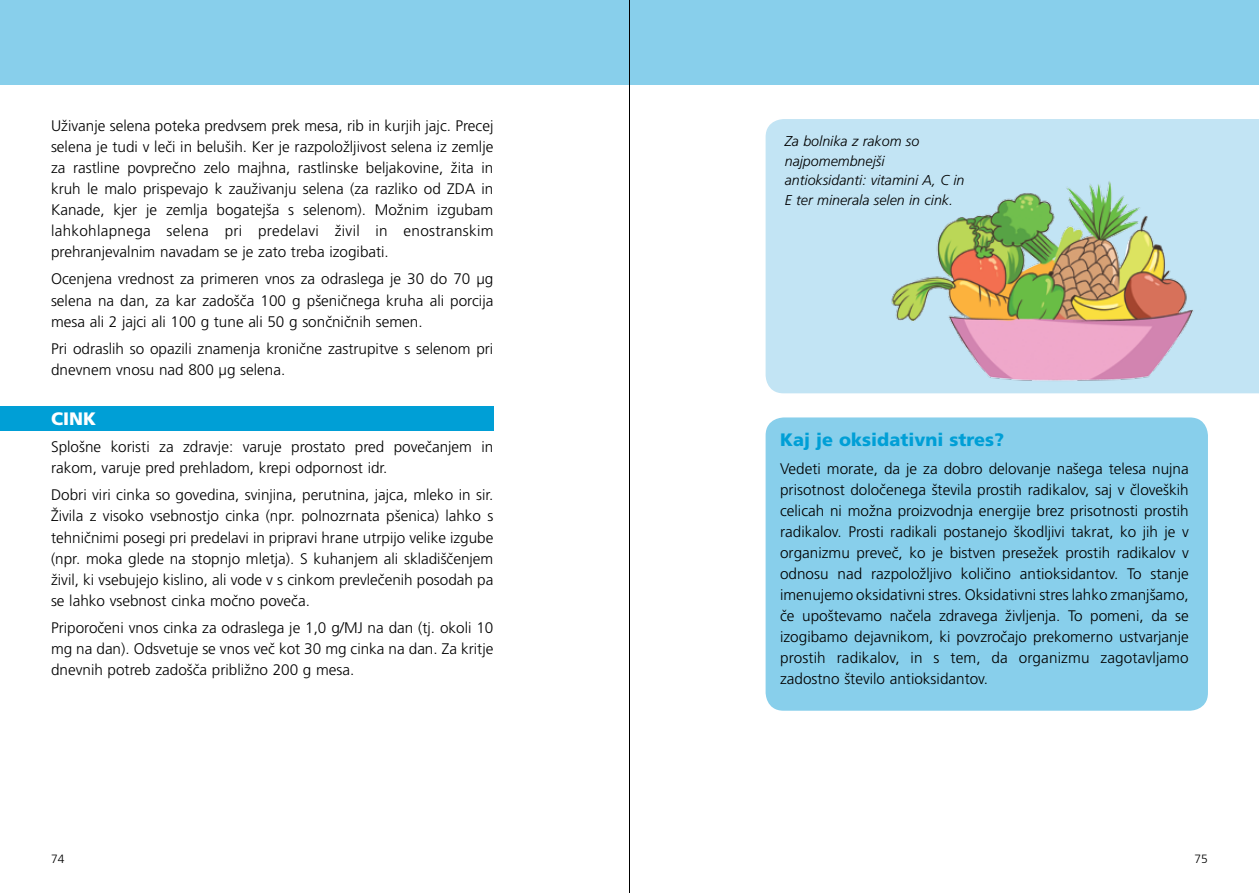
<style>
.page{position:relative;width:1259px;height:893px;background:#fff}
.page>*{position:absolute;margin:0;border:0;box-sizing:border-box;transform-origin:0 0}
.t1{font:900 18px "Frutiger CE";color:#009fd6}
.t2{font:900 18px "Frutiger CE";color:#fff}
.t3{font:300 15.3px/21px "Frutiger CE";color:#000;text-align:justify}
.t4{font:italic 300 14.25px/19.5px "Frutiger CE";color:#000}
.t5{font:300 12px "Frutiger CE";color:#000}
</style>
<div class="page">
<div style="left:0;top:406px;width:493px;height:25px;background:#009fd6"></div>
<div style="left:765px;top:119px;width:494px;height:274px;background:#c2e4f4"></div>
<div style="left:0;top:0;width:1259px;height:85px;background:#88cfeb"></div>
<div style="left:765px;top:417px;width:443px;height:294px;background:#88cfeb;border-radius:18px"></div>
<img style="left:888px;top:165px;width:329px;height:222px">
<hr style="left:629px;top:0;width:1px;height:893px;background:#000">
<p class="t3" style="left:51px;top:115px;width:444px">Uživanje selena poteka predvsem prek mesa, rib in kurjih jajc. Precej selena je tudi v leči in beluših. Ker je razpoložljivost selena iz zemlje za rastline povprečno zelo majhna, rastlinske beljakovine, žita in kruh le malo prispevajo k zauživanju selena (za razliko od ZDA in Kanade, kjer je zemlja bogatejša s selenom). Možnim izgubam lahkohlapnega selena pri predelavi živil in enostranskim prehranjevalnim navadam se je zato treba izogibati.</p>
<p class="t3" style="left:51px;top:269px;width:444px">Ocenjena vrednost za primeren vnos za odraslega je 30 do 70 μg selena na dan, za kar zadošča 100 g pšeničnega kruha ali porcija mesa ali 2 jajci ali 100 g tune ali 50 g sončničnih semen.</p>
<p class="t3" style="left:51px;top:338px;width:444px">Pri odraslih so opazili znamenja kronične zastrupitve s selenom pri dnevnem vnosu nad 800 μg selena.</p>
<p class="t2" style="left:51px;top:408px;width:47px">CINK</p>
<p class="t3" style="left:51px;top:436px;width:444px">Splošne koristi za zdravje: varuje prostato pred povečanjem in rakom, varuje pred prehladom, krepi odpornost idr.</p>
<p class="t3" style="left:51px;top:484px;width:444px">Dobri viri cinka so govedina, svinjina, perutnina, jajca, mleko in sir.<br>Živila z visoko vsebnostjo cinka (npr. polnozrnata pšenica) lahko s tehničnimi posegi pri predelavi in pripravi hrane utrpijo velike izgube (npr. moka glede na stopnjo mletja). S kuhanjem ali skladiščenjem živil, ki vsebujejo kislino, ali vode v s cinkom prevlečenih posodah pa se lahko vsebnost cinka močno poveča.</p>
<p class="t3" style="left:51px;top:617px;width:444px">Priporočeni vnos cinka za odraslega je 1,0 g/MJ na dan (tj. okoli 10 mg na dan). Odsvetuje se vnos več kot 30 mg cinka na dan. Za kritje dnevnih potreb zadošča približno 200 g mesa.</p>
<p class="t4" style="left:784px;top:131px;width:181px">Za bolnika z rakom so najpomembnejši antioksidanti: vitamini A, C in<br>E ter minerala selen in cink.</p>
<p class="t1" style="left:780px;top:429px;width:225px">Kaj je oksidativni stres?</p>
<p class="t3" style="left:780px;top:458px;width:410px">Vedeti morate, da je za dobro delovanje našega telesa nujna prisotnost določenega števila prostih radikalov, saj v človeških celicah ni možna proizvodnja energije brez prisotnosti prostih radikalov. Prosti radikali postanejo škodljivi takrat, ko jih je v organizmu preveč, ko je bistven presežek prostih radikalov v odnosu nad razpoložljivo količino antioksidantov. To stanje imenujemo oksidativni stres. Oksidativni stres lahko zmanjšamo, če upoštevamo načela zdravega življenja. To pomeni, da se izogibamo dejavnikom, ki povzročajo prekomerno ustvarjanje prostih radikalov, in s tem, da organizmu zagotavljamo zadostno število antioksidantov.</p>
<p class="t5" style="left:51px;top:851px;width:15px">74</p>
<p class="t5" style="left:1194px;top:851px;width:15px">75</p>
</div>
